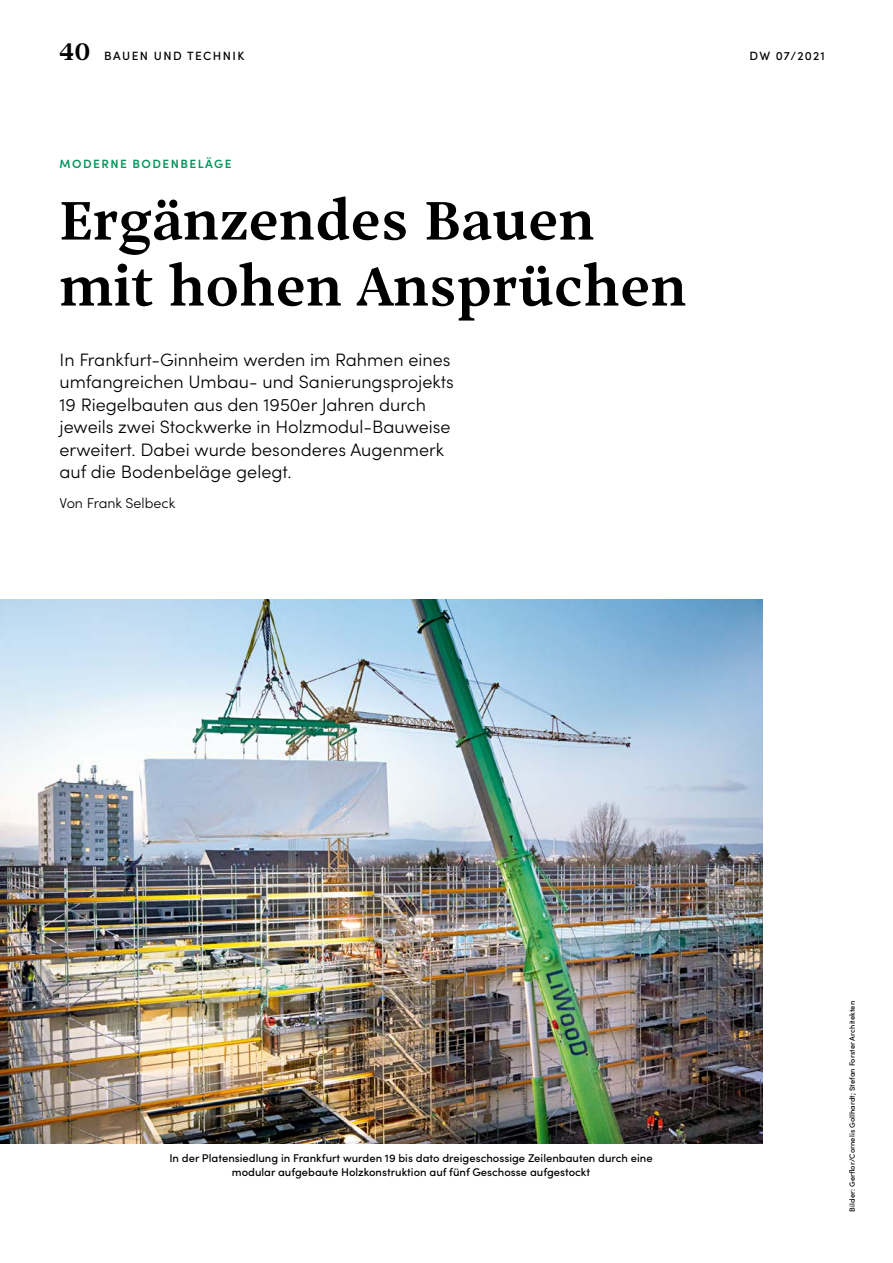
<style>
.page{position:relative;width:893px;height:1263px;background:#fff}
.page>*{position:absolute;margin:0;border:0;box-sizing:border-box;transform-origin:0 0}
.t1{font:700 60px/66px "Prospectus S";color:#000}
.t2{font:700 27px "Prospectus S";color:#000}
.t3{font:300 18px/22.5px "Sofia Pro";color:#000}
.t4{font:300 14.25px "Sofia Pro";color:#000}
.t5{font:500 12px "Sofia Pro";letter-spacing:.12em;color:#000}
.t6{font:600 12px "Sofia Pro";letter-spacing:.12em;color:#00965e}
.t7{font:500 11.25px/13.5px "Sofia Pro";color:#000;text-align:center}
.t8{font:500 7.5px "Sofia Pro";letter-spacing:.01em;color:#000}
</style>
<div class="page">
<img style="left:0;top:600px;width:763px;height:543px">
<h2 class="t2" style="left:60px;top:30px;width:33px">40</h2>
<p class="t5" style="left:104px;top:46px;width:142px">BAUEN UND TECHNIK</p>
<p class="t5" style="left:750px;top:46px;width:77px">DW 07/2021</p>
<p class="t6" style="left:60px;top:154px;width:173px">MODERNE BODENBELÄGE</p>
<h1 class="t1" style="left:60px;top:185px;width:629px">Ergänzendes Bauen mit hohen Ansprüchen</h1>
<p class="t3" style="left:60px;top:347px;width:396px">In Frankfurt-Ginnheim werden im Rahmen eines umfangreichen Umbau- und Sanierungsprojekts 19 Riegelbauten aus den 1950er Jahren durch jeweils zwei Stockwerke in Holzmodul-Bauweise erweitert. Dabei wurde besonderes Augenmerk auf die Bodenbeläge gelegt.</p>
<p class="t4" style="left:60px;top:492px;width:117px">Von Frank Selbeck</p>
<p class="t7" style="left:169px;top:1151px;width:485px">In der Platensiedlung in Frankfurt wurden 19 bis dato dreigeschossige Zeilenbauten durch eine modular aufgebaute Holzkonstruktion auf fünf Geschosse aufgestockt</p>
<p class="t8" style="left:847px;top:1212px;width:212px;rotate:-90deg">Bilder: Gerflor/Cornelis Gollhardt; Stefan Forster Architekten</p>
</div>
